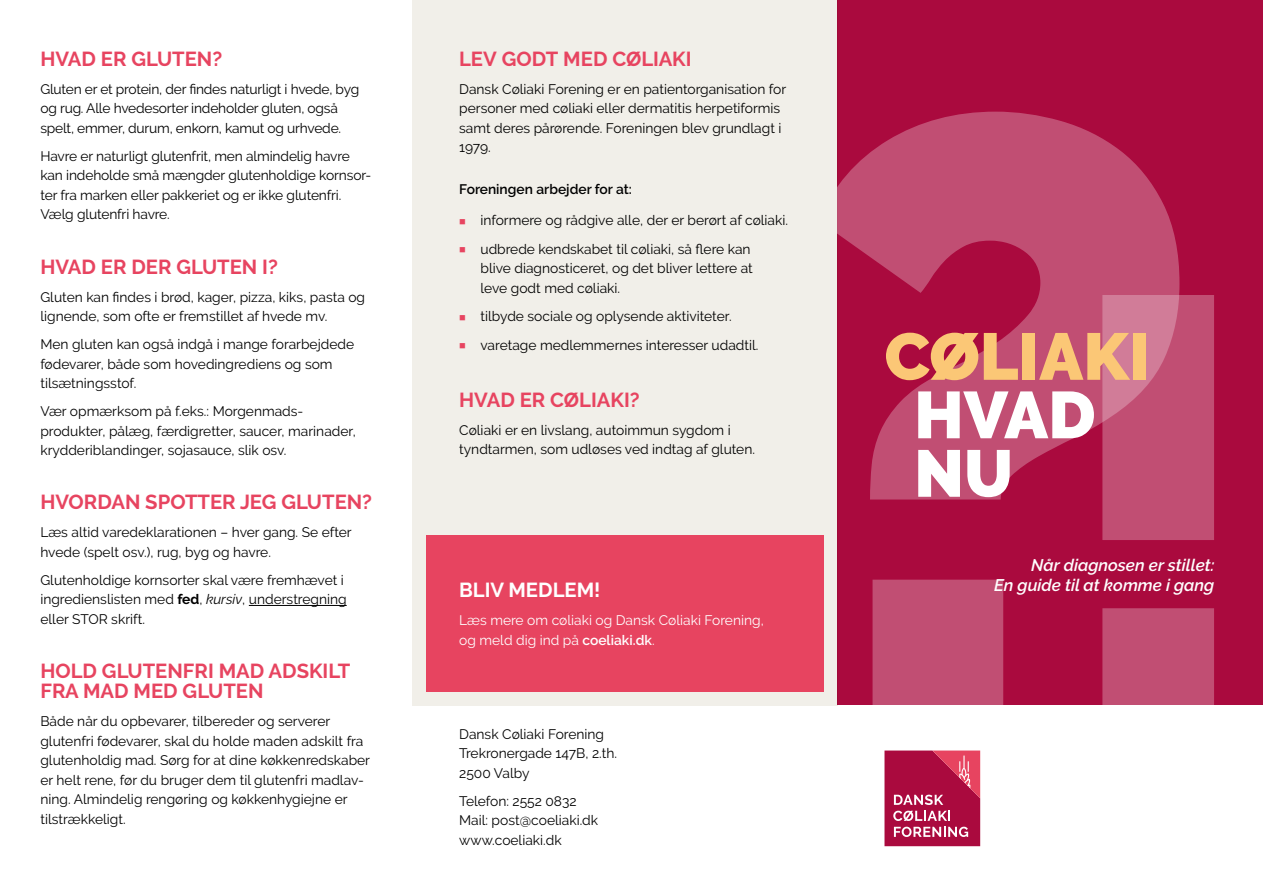
<style>
.page{position:relative;width:1263px;height:893px;background:#fff}
.page>*{position:absolute;margin:0;border:0;box-sizing:border-box;transform-origin:0 0}
.t1{font:900 66px "Raleway";color:#fbc776}
.t2{font:900 66px/58.5px "Raleway";color:#fff}
.t3{font:700 20.25px/20.2px "Raleway";color:#e74460}
.t4{font:700 20.25px "Raleway";color:#fff}
.t5{font:italic 600 16.8px/20.2px "Raleway";color:#fff;text-align:right}
.t6{font:13.8px/19.5px "Raleway";color:#000}
.t7{font:13.8px/19.5px "Raleway";color:#fff}
.t8{font:600 13.8px "Raleway";color:#000}
.s1{font-weight:700}
.s2{font-style:italic}
.s3{font-weight:600}
</style>
<div class="page">
<div style="left:412px;top:0;width:426px;height:705px;background:#f1efe9"></div>
<div style="left:426px;top:536px;width:398px;height:156px;background:#e74460"></div>
<div style="left:838px;top:0;width:425px;height:705px;background:#aa0a3e"></div>
<svg style="left:1179px;top:295px;width:35px;height:410px;fill:#c14e73"></svg>
<svg style="left:838px;top:112px;width:341px;height:593px;fill:#c14e73"></svg>
<hr style="left:249px;top:605px;width:98px;height:1px;background:#000">
<svg style="left:884px;top:750px;width:96px;height:96px;background:#ba2d58"></svg>
<h2 class="t3" style="left:40px;top:49px;width:183px">HVAD ER GLUTEN?</h2>
<p class="t6" style="left:40px;top:79px;width:320px">Gluten er et protein, der findes naturligt i hvede, byg og rug. Alle hvedesorter indeholder gluten, også spelt, emmer, durum, enkorn, kamut og urhvede.</p>
<p class="t6" style="left:40px;top:146px;width:332px">Havre er naturligt glutenfrit, men almindelig havre kan indeholde små mængder glutenholdige kornsor&shy;ter fra marken eller pakkeriet og er ikke glutenfri.<br>Vælg glutenfri havre.</p>
<h2 class="t3" style="left:40px;top:256px;width:239px">HVAD ER DER GLUTEN I?</h2>
<p class="t6" style="left:40px;top:287px;width:326px">Gluten kan findes i brød, kager, pizza, kiks, pasta og lignende, som ofte er fremstillet af hvede mv.</p>
<p class="t6" style="left:40px;top:334px;width:315px">Men gluten kan også indgå i mange forarbejdede fødevarer, både som hovedingrediens og som tilsætningsstof.</p>
<p class="t6" style="left:40px;top:401px;width:317px">Vær opmærksom på f.eks.: Morgenmads&shy;produkter, pålæg, færdigretter, saucer, marinader, krydderiblandinger, sojasauce, slik osv.</p>
<h2 class="t3" style="left:40px;top:492px;width:333px">HVORDAN SPOTTER JEG GLUTEN?</h2>
<p class="t6" style="left:40px;top:523px;width:313px">Læs altid varedeklarationen – hver gang. Se efter hvede (spelt osv.), rug, byg og havre.</p>
<p class="t6" style="left:40px;top:570px;width:308px">Glutenholdige kornsorter skal være fremhævet i ingredienslisten med <span class="s1">fed</span>, <span class="s2">kursiv</span>, understregning eller STOR skrift.</p>
<h2 class="t3" style="left:40px;top:661px;width:311px">HOLD GLUTENFRI MAD ADSKILT<br>FRA MAD MED GLUTEN</h2>
<p class="t6" style="left:40px;top:712px;width:331px">Både når du opbevarer, tilbereder og serverer glutenfri fødevarer, skal du holde maden adskilt fra glutenholdig mad. Sørg for at dine køkkenredskaber er helt rene, før du bruger dem til glutenfri madlav&shy;ning. Almindelig rengøring og køkkenhygiejne er tilstrækkeligt.</p>
<h2 class="t3" style="left:459px;top:49px;width:234px">LEV GODT MED CØLIAKI</h2>
<p class="t6" style="left:459px;top:79px;width:328px">Dansk Cøliaki Forening er en patientorganisation for personer med cøliaki eller dermatitis herpetiformis samt deres pårørende. Foreningen blev grundlagt i 1979.</p>
<p class="t8" style="left:459px;top:182px;width:174px">Foreningen arbejder for at:</p>
<p class="t6" style="left:480px;top:206px;width:309px;line-height:28.5px">informere og rådgive alle, der er berørt af cøliaki. udbrede kendskabet til cøliaki, så flere kan</p>
<p class="t6" style="left:480px;top:259px;width:274px">blive diagnosticeret, og det bliver lettere at leve godt med cøliaki.</p>
<p class="t6" style="left:480px;top:302px;width:280px;line-height:28.5px">tilbyde sociale og oplysende aktiviteter. varetage medlemmernes interesser udadtil.</p>
<h2 class="t3" style="left:459px;top:389px;width:182px">HVAD ER CØLIAKI?</h2>
<p class="t6" style="left:459px;top:420px;width:297px">Cøliaki er en livslang, autoimmun sygdom i tyndtarmen, som udløses ved indtag af gluten.</p>
<h2 class="t4" style="left:459px;top:579px;width:143px">BLIV MEDLEM!</h2>
<p class="t7" style="left:459px;top:611px;width:306px">Læs mere om cøliaki og Dansk Cøliaki Forening, og meld dig ind på <span class="s3">coeliaki.dk</span>.</p>
<p class="t6" style="left:459px;top:724px;width:159px">Dansk Cøliaki Forening<br>Trekronergade 147B, 2.th.<br>2500 Valby</p>
<p class="t6" style="left:459px;top:791px;width:140px">Telefon: 2552 0832<br>Mail: post@coeliaki.dk www.coeliaki.dk</p>
<h1 class="t1" style="left:884px;top:318px;width:267px">CØLIAKI</h1>
<h1 class="t2" style="left:914px;top:386px;width:183px">HVAD<br>NU</h1>
<p class="t5" style="left:994px;top:555px;width:222px">Når diagnosen er stillet:<br>En guide til at komme i gang</p>
</div>
